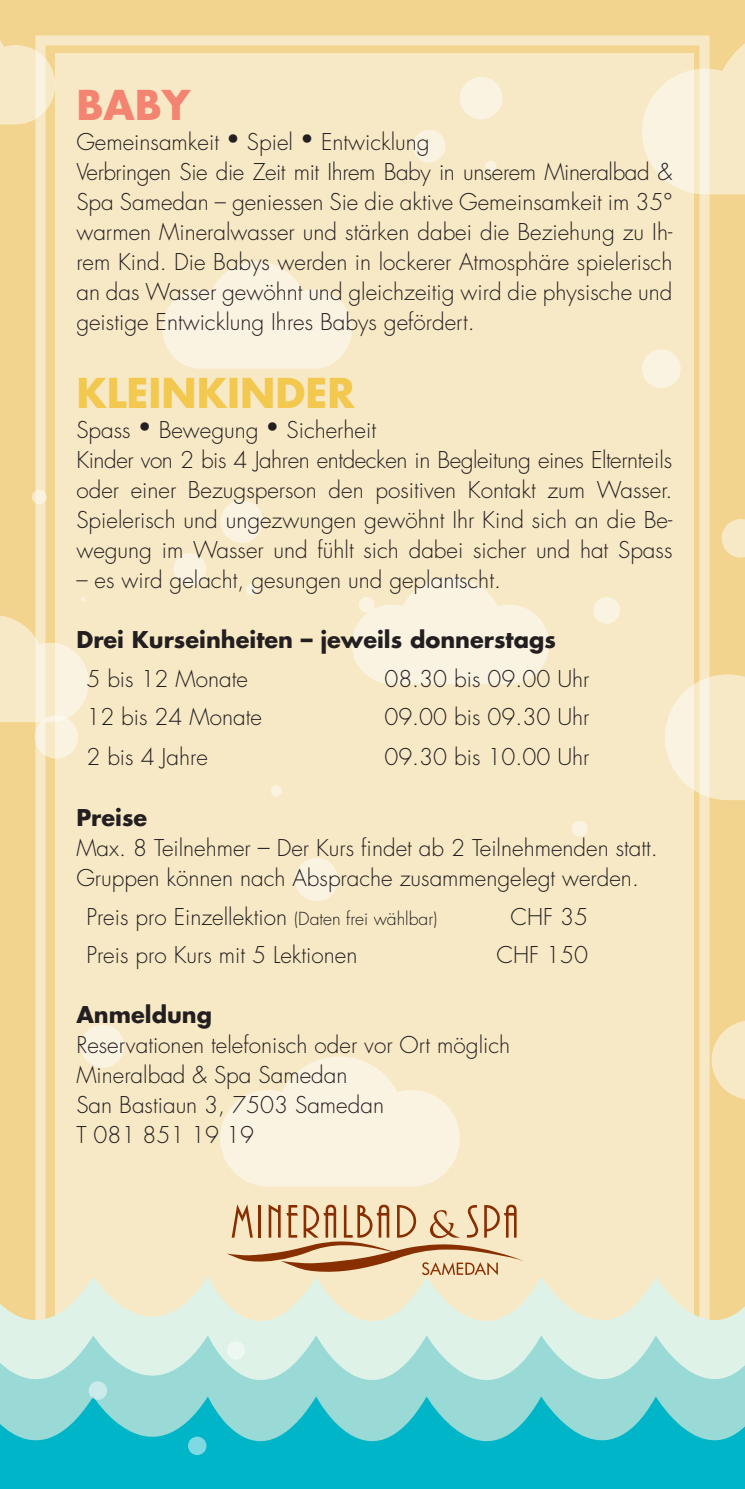
<style>
.page{position:relative;width:745px;height:1489px;background:#fff}
.page>*{position:absolute;margin:0;border:0;box-sizing:border-box;transform-origin:0 0}
.t1{font:700 40px "Futura Std";color:#f2c84f}
.t2{font:700 40px "Futura Std";color:#f48472}
.t3{font:300 22.5px/30px "Futura Std";color:#231f20;text-align:justify}
.t4{font:700 22.5px "Futura Std";color:#231f20}
.s1{font-size:23.75px}
.s2{font-size:17.5px}
</style>
<div class="page">
<div style="left:0;top:0;width:744px;height:1488px;background:#f2d48f"></div>
<div style="left:55px;top:53px;width:638px;height:1382px;background:#f8e9c6"></div>
<div style="left:35px;top:35px;width:674px;height:1418px;border:10px solid #fff"></div>
<svg style="left:0;top:1276px;width:744px;height:59px"></svg>
<svg style="left:0;top:1335px;width:744px;height:61px;background:#bbe5df"></svg>
<svg style="left:0;top:1396px;width:744px;height:92px;background:#33c1cc"></svg>
<svg style="left:711px;top:1021px;width:33px;height:78px"></svg>
<svg style="left:352px;top:577px;width:196px;height:107px"></svg>
<svg style="left:0;top:35px;width:55px;height:89px"></svg>
<svg style="left:220px;top:1056px;width:239px;height:130px"></svg>
<svg style="left:665px;top:630px;width:79px;height:170px"></svg>
<svg style="left:641px;top:35px;width:103px;height:159px"></svg>
<svg style="left:0;top:615px;width:89px;height:107px"></svg>
<svg style="left:162px;top:262px;width:189px;height:107px"></svg>
<div style="left:188px;top:1436px;width:18px;height:18px;background:#7fd9e2;border-radius:50%"></div>
<div style="left:89px;top:1381px;width:18px;height:18px;background:#cbebea;border-radius:50%"></div>
<div style="left:226px;top:1341px;width:19px;height:18px;background:#eef8f3;border-radius:50%"></div>
<svg style="left:35px;top:715px;width:43px;height:43px"></svg>
<div style="left:294px;top:857px;width:44px;height:44px;background:#fbf3e2;border-radius:50%"></div>
<div style="left:81px;top:1024px;width:43px;height:43px;background:#fbf3e2;border-radius:50%"></div>
<div style="left:173px;top:553px;width:33px;height:32px;background:#fbf3e2;border-radius:50%"></div>
<div style="left:412px;top:130px;width:33px;height:32px;background:#fbf3e2;border-radius:50%"></div>
<div style="left:246px;top:584px;width:11px;height:11px;background:#fbf3e2;border-radius:50%"></div>
<div style="left:270px;top:785px;width:12px;height:11px;background:#fbf3e2;border-radius:50%"></div>
<div style="left:485px;top:161px;width:11px;height:11px;background:#fbf3e2;border-radius:50%"></div>
<div style="left:359px;top:597px;width:15px;height:15px;background:#fbf3e2;border-radius:50%"></div>
<div style="left:593px;top:597px;width:26px;height:26px;background:#fbf3e2;border-radius:50%"></div>
<svg style="left:721px;top:519px;width:23px;height:38px"></svg>
<div style="left:641px;top:349px;width:39px;height:39px;background:#fbf3e2;border-radius:50%"></div>
<div style="left:571px;top:820px;width:16px;height:16px;background:#fbf3e2;border-radius:50%"></div>
<svg style="left:32px;top:489px;width:15px;height:15px"></svg>
<div style="left:220px;top:500px;width:43px;height:42px;background:#fbf3e2;border-radius:50%"></div>
<div style="left:459px;top:77px;width:43px;height:42px;background:#fbf3e2;border-radius:50%"></div>
<svg style="left:81px;top:597px;width:4px;height:4px"></svg>
<svg style="left:227px;top:1204px;width:295px;height:71px"></svg>
<p class="t2" style="left:76px;top:78px;width:115px">BABY</p>
<p class="t3" style="left:76px;top:127px;width:354px">Gemeinsamkeit • Spiel • Entwicklung</p>
<p class="t3" style="left:76px;top:157px;width:597px">Verbringen Sie die Zeit mit Ihrem Baby in unserem Mineralbad &amp; Spa Samedan – geniessen Sie die aktive Gemeinsamkeit im 35° warmen Mineralwasser und stärken dabei die Beziehung zu Ih&shy;rem Kind. Die Babys werden in lockerer Atmosphäre spielerisch an das Wasser gewöhnt und gleichzeitig wird die physische und geistige Entwicklung Ihres Babys gefördert.</p>
<p class="t1" style="left:76px;top:366px;width:280px">KLEINKINDER</p>
<p class="t3" style="left:76px;top:415px;width:301px">Spass • Bewegung • Sicherheit</p>
<p class="t3" style="left:76px;top:445px;width:597px">Kinder von 2 bis 4 Jahren entdecken in Begleitung eines Elternteils oder einer Bezugsperson den positiven Kontakt zum Wasser.<br>Spielerisch und ungezwungen gewöhnt Ihr Kind sich an die Be&shy;wegung im Wasser und fühlt sich dabei sicher und hat Spass</p>
<p class="t3" style="left:76px;top:565px;width:426px">– es wird gelacht, gesungen und geplantscht.</p>
<p class="t4" style="left:76px;top:624px;width:480px">Drei Kurseinheiten <span class="s1">–</span> jeweils donnerstags</p>
<p class="t3" style="left:86px;top:664px;width:163px">5 bis 12 Monate</p>
<p class="t3" style="left:384px;top:664px;width:206px">08.30 bis 09.00 Uhr</p>
<p class="t3" style="left:86px;top:702px;width:177px">12 bis 24 Monate</p>
<p class="t3" style="left:384px;top:702px;width:206px">09.00 bis 09.30 Uhr</p>
<p class="t3" style="left:86px;top:742px;width:123px">2 bis 4 Jahre</p>
<p class="t3" style="left:384px;top:742px;width:206px">09.30 bis 10.00 Uhr</p>
<p class="t4" style="left:76px;top:802px;width:72px">Preise</p>
<p class="t3" style="left:76px;top:833px;width:582px">Max. 8 Teilnehmer <span class="s1">–</span> Der Kurs findet ab 2 Teilnehmenden statt.<br>Gruppen können nach Absprache zusammengelegt werden.</p>
<p class="t3" style="left:86px;top:901px;width:352px">Preis pro Einzellektion <span class="s2">(Daten frei wählbar)</span></p>
<p class="t3" style="left:510px;top:901px;width:79px">CHF 35</p>
<p class="t3" style="left:86px;top:940px;width:272px">Preis pro Kurs mit 5 Lektionen</p>
<p class="t3" style="left:496px;top:940px;width:93px">CHF 150</p>
<p class="t4" style="left:76px;top:999px;width:137px">Anmeldung</p>
<p class="t3" style="left:76px;top:1030px;width:435px">Reservationen telefonisch oder vor Ort möglich</p>
<p class="t3" style="left:76px;top:1060px;width:272px">Mineralbad &amp; Spa Samedan</p>
<p class="t3" style="left:76px;top:1090px;width:309px">San Bastiaun 3, 7503 Samedan</p>
<p class="t3" style="left:76px;top:1120px;width:179px">T 081 851 19 19</p>
</div>
